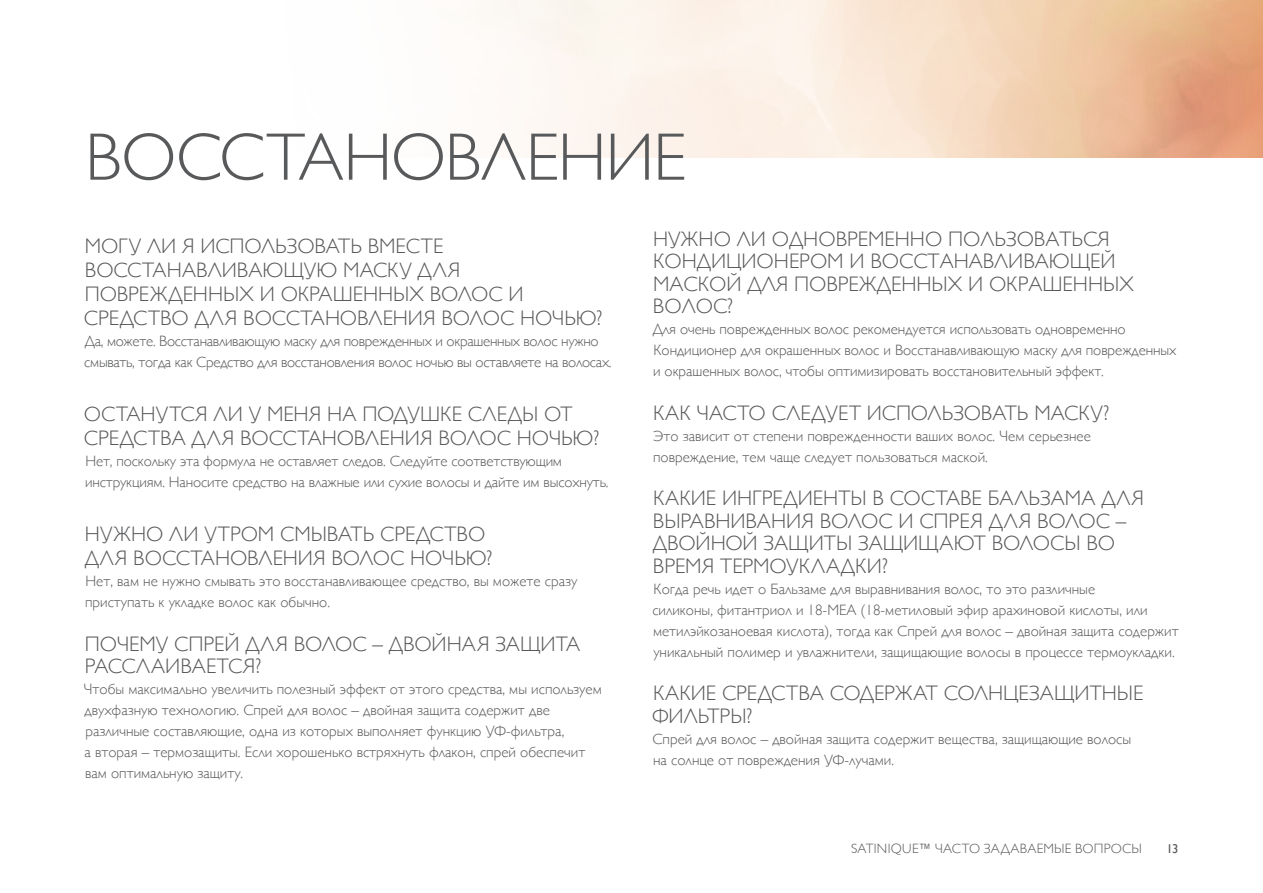
<style>
.page{position:relative;width:1263px;height:893px;background:#fff}
.page>*{position:absolute;margin:0;border:0;box-sizing:border-box;transform-origin:0 0}
.t1{font:300 67.5px "Gill Sans";color:#58595b}
.t2{font:300 21px "Gill Sans";color:#58595b}
.t3{font:300 15px/21px "Gill Sans";color:#58595b}
.t4{font:300 15px/21px "Gill Sans";letter-spacing:-.02em;color:#58595b}
.t5{font:300 13.5px "Gill Sans";letter-spacing:.015em;color:#58595b}
.t6{font:12.75px "Gill Sans";color:#58595b}
</style>
<div class="page">
<h1 class="t1" style="left:85px;top:104px;width:44px">ВОССТА</h1>
<h1 class="t1" style="left:343px;top:104px;width:89px">НОВЛЕ</h1>
<h1 class="t1" style="left:558px;top:104px;width:86px">НИЕ</h1>
<h2 class="t2" style="left:85px;top:230px;width:15px">МОГУ</h2>
<h2 class="t2" style="left:147px;top:230px;width:68px">ЛИ ЯИСПОЛЬЗОВАТЬ</h2>
<h2 class="t2" style="left:368px;top:230px;width:14px">ВМЕСТЕ</h2>
<h2 class="t2" style="left:85px;top:254px;width:15px">ВОССТА</h2>
<h2 class="t2" style="left:167px;top:254px;width:32px">НАВЛИВАЮЩУЮ</h2>
<h2 class="t2" style="left:343px;top:254px;width:15px">МАСКУ</h2>
<h2 class="t2" style="left:418px;top:254px;width:15px">ДЛЯ</h2>
<h2 class="t2" style="left:85px;top:278px;width:15px">ПОВРЕЖДЕ</h2>
<h2 class="t2" style="left:193px;top:278px;width:102px">ННЫХ И ОКРА</h2>
<h2 class="t2" style="left:333px;top:278px;width:113px">ШЕННЫХ ВОЛОС</h2>
<h2 class="t2" style="left:508px;top:278px;width:13px">И</h2>
<h2 class="t2" style="left:84px;top:302px;width:14px">СРЕДСТВО</h2>
<h2 class="t2" style="left:195px;top:302px;width:15px">ДЛЯ</h2>
<h2 class="t2" style="left:243px;top:302px;width:15px">ВОССТА</h2>
<h2 class="t2" style="left:325px;top:302px;width:29px">НОВЛЕ</h2>
<h2 class="t2" style="left:393px;top:302px;width:64px">НИЯ ВОЛОС</h2>
<h2 class="t2" style="left:520px;top:302px;width:31px">НОЧЬЮ</h2>
<h2 class="t2" style="left:597px;top:302px;width:7px">?</h2>
<p class="t4" style="left:84px;top:330px;width:529px">Да, можете. Восстанавливающую маску для поврежденных и окрашенных волос нужно смывать, тогда как Средство для восстановления волос ночью вы оставляете на волосах.</p>
<h2 class="t2" style="left:84px;top:398px;width:15px">ОСТА</h2>
<h2 class="t2" style="left:141px;top:398px;width:29px">НУТСЯ</h2>
<h2 class="t2" style="left:214px;top:398px;width:164px">ЛИ УМЕНЯ НАПОДУ</h2>
<h2 class="t2" style="left:420px;top:398px;width:63px">ШКЕ СЛЕДЫ</h2>
<h2 class="t2" style="left:544px;top:398px;width:15px">ОТ</h2>
<h2 class="t2" style="left:84px;top:422px;width:14px">СРЕДСТВА</h2>
<h2 class="t2" style="left:192px;top:422px;width:15px">ДЛЯ</h2>
<h2 class="t2" style="left:240px;top:422px;width:15px">ВОССТА</h2>
<h2 class="t2" style="left:322px;top:422px;width:29px">НОВЛЕ</h2>
<h2 class="t2" style="left:390px;top:422px;width:64px">НИЯ ВОЛОС</h2>
<h2 class="t2" style="left:517px;top:422px;width:31px">НОЧЬЮ</h2>
<h2 class="t2" style="left:593px;top:422px;width:7px">?</h2>
<p class="t3" style="left:85px;top:450px;width:525px">Нет, поскольку эта формула не оставляет следов. Следуйте соответствующим инструкциям. Наносите средство на влажные или сухие волосы и дайте им высохнуть.</p>
<h2 class="t2" style="left:85px;top:518px;width:135px">НУЖНОЛИ УТРОМ</h2>
<h2 class="t2" style="left:280px;top:518px;width:15px">СМЫВАТЬ</h2>
<h2 class="t2" style="left:380px;top:518px;width:14px">СРЕДСТВО</h2>
<h2 class="t2" style="left:85px;top:542px;width:15px">ДЛЯ</h2>
<h2 class="t2" style="left:133px;top:542px;width:15px">ВОССТА</h2>
<h2 class="t2" style="left:215px;top:542px;width:29px">НОВЛЕ</h2>
<h2 class="t2" style="left:283px;top:542px;width:64px">НИЯ ВОЛОС</h2>
<h2 class="t2" style="left:410px;top:542px;width:31px">НОЧЬЮ</h2>
<h2 class="t2" style="left:487px;top:542px;width:7px">?</h2>
<p class="t3" style="left:85px;top:570px;width:494px">Нет, вам не нужно смывать это восстанавливающее средство, вы можете сразу приступать к укладке волос как обычно.</p>
<h2 class="t2" style="left:85px;top:627px;width:15px">ПОЧЕМУ</h2>
<h2 class="t2" style="left:174px;top:627px;width:14px">СПРЕЙ</h2>
<h2 class="t2" style="left:245px;top:627px;width:15px">ДЛЯ</h2>
<h2 class="t2" style="left:294px;top:627px;width:16px">ВОЛОС</h2>
<h2 class="t2" style="left:372px;top:627px;width:32px">– ДВОЙ</h2>
<h2 class="t2" style="left:447px;top:627px;width:64px">НАЯ ЗАЩИТА</h2>
<h2 class="t2" style="left:85px;top:650px;width:14px">РАССЛАИВАЕТСЯ</h2>
<h2 class="t2" style="left:255px;top:650px;width:7px">?</h2>
<p class="t3" style="left:84px;top:678px;width:519px">Чтобы максимально увеличить полезный эффект от этого средства, мы используем двухфазную технологию. Спрей для волос – двойная защита содержит две различные составляющие, одна из которых выполняет функцию УФ-фильтра,<br>а вторая – термозащиты. Если хорошенько встряхнуть флакон, спрей обеспечит вам оптимальную защиту.</p>
<h2 class="t2" style="left:653px;top:222px;width:179px">НУЖНОЛИ ОДНОВРЕМЕ</h2>
<h2 class="t2" style="left:895px;top:222px;width:68px">ННО ПОЛЬЗОВАТЬСЯ</h2>
<h2 class="t2" style="left:653px;top:245px;width:61px">КОНДИЦИО</h2>
<h2 class="t2" style="left:774px;top:245px;width:29px">НЕРОМ</h2>
<h2 class="t2" style="left:849px;top:245px;width:36px">И ВОССТА</h2>
<h2 class="t2" style="left:954px;top:245px;width:31px">НАВЛИВАЮЩЕЙ</h2>
<h2 class="t2" style="left:653px;top:267px;width:16px">МАСКОЙ</h2>
<h2 class="t2" style="left:747px;top:267px;width:14px">ДЛЯ</h2>
<h2 class="t2" style="left:794px;top:267px;width:15px">ПОВРЕЖДЕ</h2>
<h2 class="t2" style="left:901px;top:267px;width:102px">ННЫХ И ОКРА</h2>
<h2 class="t2" style="left:1042px;top:267px;width:77px">ШЕННЫХ</h2>
<h2 class="t2" style="left:653px;top:290px;width:16px">ВОЛОС</h2>
<h2 class="t2" style="left:727px;top:290px;width:7px">?</h2>
<p class="t3" style="left:653px;top:318px;width:525px">Для очень поврежденных волос рекомендуется использовать одновременно<br>Кондиционер для окрашенных волос и Восстанавливающую маску для поврежденных и окрашенных волос, чтобы оптимизировать восстановительный эффект.</p>
<h2 class="t2" style="left:653px;top:396px;width:13px">КАК</h2>
<h2 class="t2" style="left:697px;top:396px;width:15px">ЧАСТО</h2>
<h2 class="t2" style="left:772px;top:396px;width:14px">СЛЕДУЕТ</h2>
<h2 class="t2" style="left:867px;top:396px;width:15px">ИСПОЛЬЗОВАТЬ</h2>
<h2 class="t2" style="left:1034px;top:396px;width:15px">МАСКУ</h2>
<h2 class="t2" style="left:1103px;top:396px;width:7px">?</h2>
<p class="t3" style="left:653px;top:425px;width:439px">Это зависит от степени поврежденности ваших волос. Чем серьезнее повреждение, тем чаще следует пользоваться маской.</p>
<h2 class="t2" style="left:653px;top:482px;width:14px">КАКИЕ</h2>
<h2 class="t2" style="left:722px;top:482px;width:43px">ИНГРЕДИЕ</h2>
<h2 class="t2" style="left:823px;top:482px;width:81px">НТЫ ВСОСТАВЕ</h2>
<h2 class="t2" style="left:988px;top:482px;width:15px">БАЛЬЗАМА</h2>
<h2 class="t2" style="left:1101px;top:482px;width:15px">ДЛЯ</h2>
<h2 class="t2" style="left:653px;top:504px;width:14px">ВЫРАВ</h2>
<h2 class="t2" style="left:715px;top:504px;width:29px">НИВА</h2>
<h2 class="t2" style="left:771px;top:504px;width:64px">НИЯ ВОЛОС</h2>
<h2 class="t2" style="left:898px;top:504px;width:35px">И СПРЕЯ</h2>
<h2 class="t2" style="left:989px;top:504px;width:15px">ДЛЯ</h2>
<h2 class="t2" style="left:1037px;top:504px;width:16px">ВОЛОС</h2>
<h2 class="t2" style="left:1116px;top:504px;width:12px">–</h2>
<h2 class="t2" style="left:653px;top:527px;width:16px">ДВОЙ</h2>
<h2 class="t2" style="left:711px;top:527px;width:69px">НОЙ ЗАЩИТЫ</h2>
<h2 class="t2" style="left:858px;top:527px;width:17px">ЗАЩИЩАЮТ</h2>
<h2 class="t2" style="left:992px;top:527px;width:16px">ВОЛОСЫ</h2>
<h2 class="t2" style="left:1086px;top:527px;width:14px">ВО</h2>
<h2 class="t2" style="left:653px;top:549px;width:13px">ВРЕМЯ</h2>
<h2 class="t2" style="left:720px;top:549px;width:15px">ТЕРМОУКЛАДКИ</h2>
<h2 class="t2" style="left:882px;top:549px;width:7px">?</h2>
<p class="t3" style="left:652px;top:578px;width:528px">Когда речь идет о Бальзаме для выравнивания волос, то это различные<br>силиконы, фитантриол и 18-MEA (18-метиловый эфир арахиновой кислоты, или метилэйкозаноевая кислота), тогда как Спрей для волос – двойная защита содержит уникальный полимер и увлажнители, защищающие волосы в процессе термоукладки.</p>
<h2 class="t2" style="left:653px;top:677px;width:14px">КАКИЕ</h2>
<h2 class="t2" style="left:722px;top:677px;width:14px">СРЕДСТВА</h2>
<h2 class="t2" style="left:830px;top:677px;width:15px">СОДЕРЖАТ</h2>
<h2 class="t2" style="left:944px;top:677px;width:16px">СОЛ</h2>
<h2 class="t2" style="left:988px;top:677px;width:30px">НЦЕЗАЩИТ</h2>
<h2 class="t2" style="left:1102px;top:677px;width:29px">НЫЕ</h2>
<h2 class="t2" style="left:652px;top:699px;width:30px">ФИЛЬТРЫ</h2>
<h2 class="t2" style="left:747px;top:699px;width:7px">?</h2>
<p class="t3" style="left:652px;top:728px;width:480px">Спрей для волос – двойная защита содержит вещества, защищающие волосы на солнце от повреждения УФ-лучами.</p>
<p class="t5" style="left:851px;top:838px;width:292px">SATINIQUE™ часто задаваемые вопросы</p>
<p class="t6" style="left:1166px;top:841px;width:14px">13</p>
</div>
